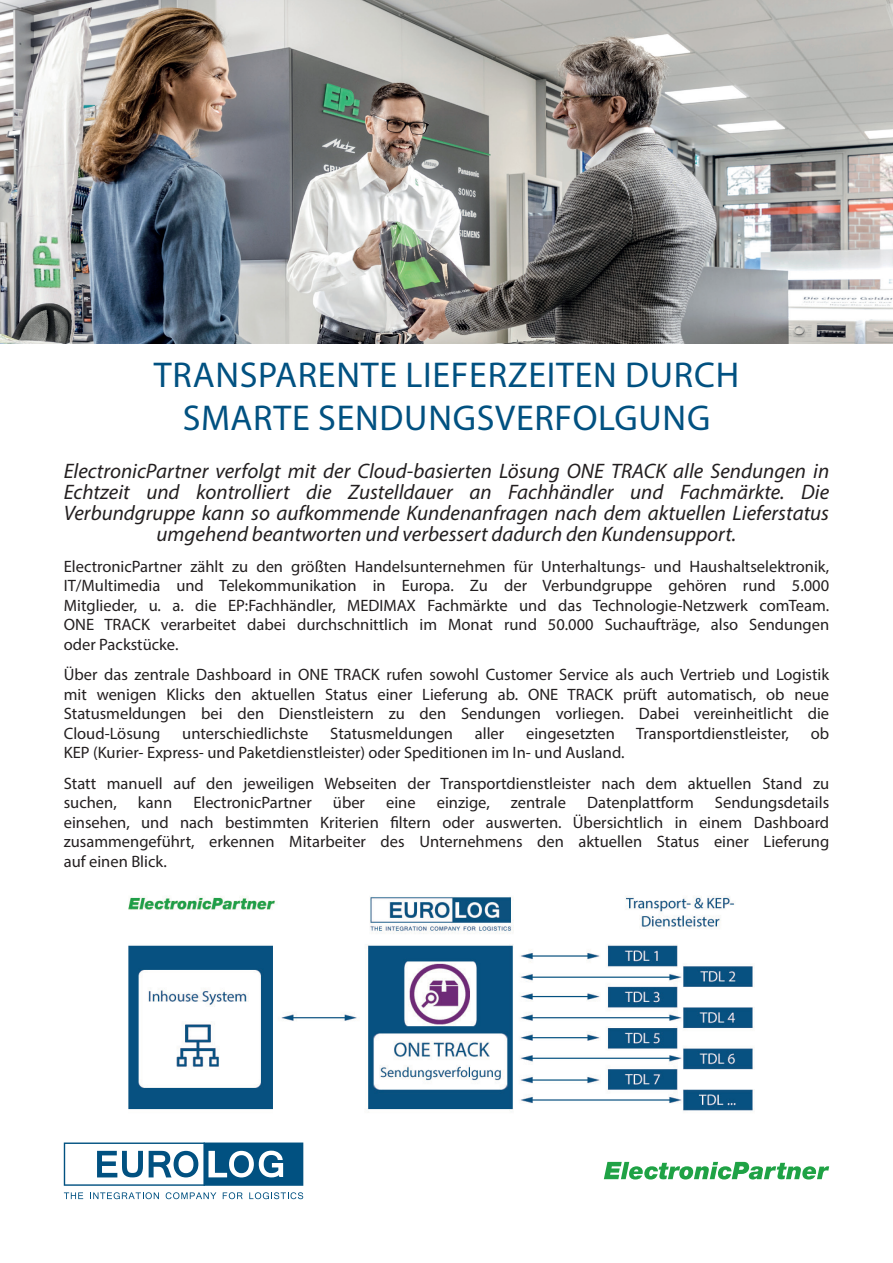
<style>
.page{position:relative;width:893px;height:1263px;background:#fff}
.page>*{position:absolute;margin:0;border:0;box-sizing:border-box;transform-origin:0 0}
.t1{font:36px/43.2px "Myriad Pro";letter-spacing:.02em;color:#015181;text-align:center}
.t2{font:italic 21px/21px "Myriad Pro";color:#231f20;text-align:center}
.t3{font:16.5px/19.5px "Myriad Pro";color:#231f20;text-align:justify}
</style>
<div class="page">
<svg style="left:64px;top:1142px;width:239px;height:44px"></svg>
<svg style="left:64px;top:1192px;width:19px;height:7px"></svg>
<svg style="left:90px;top:1192px;width:69px;height:7px"></svg>
<svg style="left:166px;top:1192px;width:50px;height:7px"></svg>
<svg style="left:223px;top:1192px;width:20px;height:7px"></svg>
<svg style="left:249px;top:1192px;width:54px;height:7px"></svg>
<svg style="left:604px;top:1162px;width:225px;height:17px"></svg>
<img style="left:128px;top:896px;width:625px;height:215px">
<img style="left:0;top:0;width:893px;height:343px">
<h1 class="t1" style="left:154px;top:353px;width:587px">TRANSPARENTE LIEFERZEITEN DURCH<br>SMARTE SENDUNGSVERFOLGUNG</h1>
<p class="t2" style="left:64px;top:460px;width:767px">ElectronicPartner verfolgt mit der Cloud-basierten Lösung ONE TRACK alle Sendungen in Echtzeit und kontrolliert die Zustelldauer an Fachhändler und Fachmärkte. Die Verbundgruppe kann so aufkommende Kundenanfragen nach dem aktuellen Lieferstatus umgehend beantworten und verbessert dadurch den Kundensupport.</p>
<p class="t3" style="left:64px;top:556px;width:767px">ElectronicPartner zählt zu den größten Handelsunternehmen für Unterhaltungs- und Haushaltselektronik, IT/Multimedia und Telekommunikation in Europa. Zu der Verbundgruppe gehören rund 5.000<br>Mitglieder, u. a. die EP:Fachhändler, MEDIMAX Fachmärkte und das Technologie-Netzwerk comTeam.<br>ONE TRACK verarbeitet dabei durchschnittlich im Monat rund 50.000 Suchaufträge, also Sendungen oder Packstücke.</p>
<p class="t3" style="left:64px;top:664px;width:767px">Über das zentrale Dashboard in ONE TRACK rufen sowohl Customer Service als auch Vertrieb und Logistik mit wenigen Klicks den aktuellen Status einer Lieferung ab. ONE TRACK prüft automatisch, ob neue Statusmeldungen bei den Dienstleistern zu den Sendungen vorliegen. Dabei vereinheitlicht die Cloud-Lösung</p>
<p class="t3" style="left:182px;top:723px;width:128px">unterschiedlichste</p>
<p class="t3" style="left:330px;top:723px;width:124px">Statusmeldungen</p>
<p class="t3" style="left:475px;top:723px;width:31px">aller</p>
<p class="t3" style="left:526px;top:723px;width:90px">eingesetzten</p>
<p class="t3" style="left:636px;top:723px;width:154px">Transportdienstleister,</p>
<p class="t3" style="left:811px;top:723px;width:20px">ob</p>
<p class="t3" style="left:64px;top:742px;width:562px">KEP (Kurier- Express- und Paketdienstleister) oder Speditionen im In- und Ausland.</p>
<p class="t3" style="left:64px;top:773px;width:767px">Statt manuell auf den jeweiligen Webseiten der Transportdienstleister nach dem aktuellen Stand zu suchen,</p>
<p class="t3" style="left:138px;top:792px;width:36px">kann</p>
<p class="t3" style="left:193px;top:792px;width:120px">ElectronicPartner</p>
<p class="t3" style="left:333px;top:792px;width:34px">über</p>
<p class="t3" style="left:386px;top:792px;width:31px">eine</p>
<p class="t3" style="left:437px;top:792px;width:54px">einzige,</p>
<p class="t3" style="left:511px;top:792px;width:57px">zentrale</p>
<p class="t3" style="left:587px;top:792px;width:108px">Datenplattform</p>
<p class="t3" style="left:64px;top:792px;width:767px;text-indent:651px">Sendungsdetails einsehen, und nach bestimmten Kriterien filtern oder auswerten. Übersichtlich in einem Dashboard zusammengeführt, erkennen Mitarbeiter des Unternehmens den aktuellen Status einer Lieferung auf einen Blick.</p>
</div>
